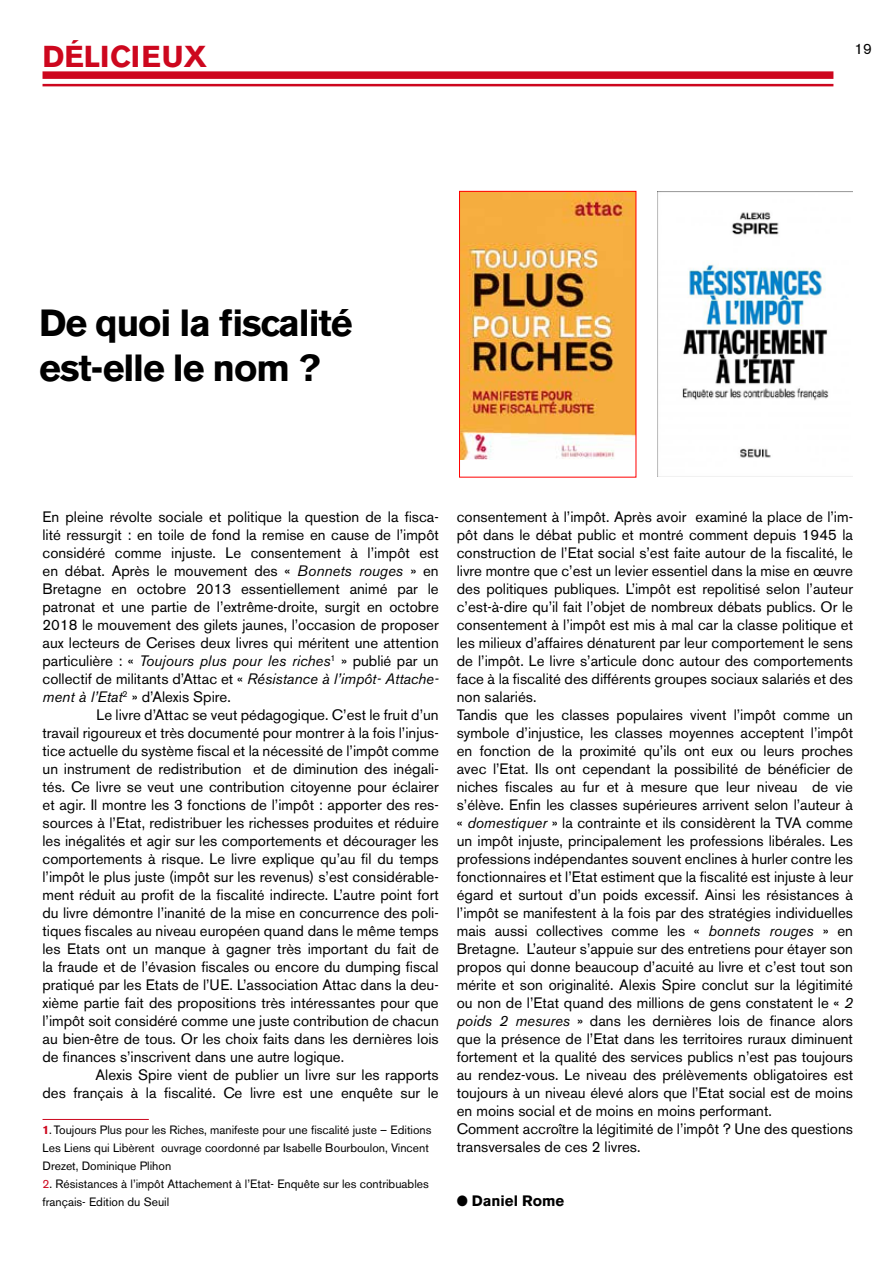
<style>
.page{position:relative;width:893px;height:1263px;background:#fff}
.page>*{position:absolute;margin:0;border:0;box-sizing:border-box;transform-origin:0 0}
.t1{font:700 37.5px/45px "Akzidenz Grotesk BE";letter-spacing:-.03em;color:#000}
.t2{font:700 30px "Akzidenz Grotesk BE";color:#cd071e}
.t3{font:15px/18px "Akzidenz Grotesk BE";color:#000;text-align:justify}
.t4{font:700 15px "Akzidenz Grotesk BE";color:#000}
.t5{font:12px/18px "Akzidenz Grotesk BE";color:#000}
.s1{font-style:italic}
.s2{font-weight:700;color:#cd071e}
.s3{color:#cd071e}
</style>
<div class="page">
<div style="left:43px;top:71px;width:790px;height:8px;background:#cd071e"></div>
<hr style="left:43px;top:84px;width:790px;height:2px;background:#cd071e">
<hr style="left:43px;top:1119px;width:106px;height:1px;background:#cd071e">
<img style="left:461px;top:193px;width:173px;height:267px">
<div style="left:459px;top:191px;width:177px;height:286px;border:1px solid #f00"></div>
<img style="left:658px;top:191px;width:194px;height:286px">
<h2 class="t2" style="left:43px;top:39px;width:166px">DÉLICIEUX</h2>
<p class="t3" style="left:854px;top:40px;width:19px">19</p>
<h1 class="t1" style="left:39px;top:301px;width:315px">De quoi la fiscalité est-elle le nom ?</h1>
<p class="t3" style="left:43px;top:508px;width:398px">En pleine révolte sociale et politique la question de la fisca&shy;lité ressurgit : en toile de fond la remise en cause de l’impôt considéré comme injuste. Le consentement à l’impôt est en débat. Après le mouvement des « <span class="s1">Bonnets rouges</span> » en Bretagne en octobre 2013 essentiellement animé par le patronat et une partie de l’extrême-droite, surgit en octobre 2018 le mouvement des gilets jaunes, l’occasion de proposer aux lecteurs de Cerises deux livres qui méritent une attention particulière : « <span class="s1">Toujours plus pour les riches</span><sup>1</sup> » publié par un collectif de militants d’Attac et « <span class="s1">Résistance à l’impôt- Attache&shy;ment à l’Etat</span><sup>2</sup> » d’Alexis Spire.</p>
<p class="t3" style="left:43px;top:706px;width:398px;text-indent:54px">Le livre d’Attac se veut pédagogique. C’est le fruit d’un travail rigoureux et très documenté pour montrer à la fois l’injus&shy;tice actuelle du système fiscal et la nécessité de l’impôt comme un instrument de redistribution et de diminution des inégali&shy;tés. Ce livre se veut une contribution citoyenne pour éclairer et agir. Il montre les 3 fonctions de l’impôt : apporter des res&shy;sources à l’Etat, redistribuer les richesses produites et réduire les inégalités et agir sur les comportements et décourager les comportements à risque. Le livre explique qu’au fil du temps l’impôt le plus juste (impôt sur les revenus) s’est considérable&shy;ment réduit au profit de la fiscalité indirecte. L’autre point fort du livre démontre l’inanité de la mise en concurrence des poli&shy;tiques fiscales au niveau européen quand dans le même temps les Etats ont un manque à gagner très important du fait de la fraude et de l’évasion fiscales ou encore du dumping fiscal pratiqué par les Etats de l’UE. L’association Attac dans la deu&shy;xième partie fait des propositions très intéressantes pour que l’impôt soit considéré comme une juste contribution de chacun au bien-être de tous. Or les choix faits dans les dernières lois de finances s’inscrivent dans une autre logique.</p>
<p class="t3" style="left:43px;top:1066px;width:398px;text-align:right">Alexis Spire vient de publier un livre sur les rapports<br>des français à la fiscalité. Ce livre est une enquête sur le</p>
<p class="t5" style="left:43px;top:1121px;width:390px"><span class="s2">1</span>. Toujours Plus pour les Riches, manifeste pour une fiscalité juste – Editions<br>Les Liens qui Libèrent ouvrage coordonné par Isabelle Bourboulon, Vincent<br>Drezet, Dominique Plihon</p>
<p class="t5" style="left:43px;top:1175px;width:388px"><span class="s3">2</span>. Résistances à l’impôt Attachement à l’Etat- Enquête sur les contribuables français- Edition du Seuil</p>
<p class="t3" style="left:457px;top:508px;width:398px;text-align:left">consentement à l’impôt. Après avoir examiné la place de l’im&shy;pôt dans le débat public et montré comment depuis 1945 la construction de l’Etat social s’est faite autour de la fiscalité, le livre montre que c’est un levier essentiel dans la mise en œuvre des politiques publiques. L’impôt est repolitisé selon l’auteur c’est-à-dire qu’il fait l’objet de nombreux débats publics. Or le consentement à l’impôt est mis à mal car la classe politique et les milieux d’affaires dénaturent par leur comportement le sens de l’impôt. Le livre s’articule donc autour des comportements face à la fiscalité des différents groupes sociaux salariés et des non salariés.<br>Tandis que les classes populaires vivent l’impôt comme un symbole d’injustice, les classes moyennes acceptent l’impôt en fonction de la proximité qu’ils ont eux ou leurs proches avec l’Etat. Ils ont cependant la possibilité de bénéficier de niches fiscales au fur et à mesure que leur niveau de vie s’élève. Enfin les classes supérieures arrivent selon l’auteur à « <span class="s1">domestiquer</span> » la contrainte et ils considèrent la TVA comme un impôt injuste, principalement les professions libérales. Les professions indépendantes souvent enclines à hurler contre les fonctionnaires et l’Etat estiment que la fiscalité est injuste à leur égard et surtout d’un poids excessif. Ainsi les résistances à l’impôt se manifestent à la fois par des stratégies individuelles mais aussi collectives comme les « <span class="s1">bonnets rouges</span> » en Bretagne. L’auteur s’appuie sur des entretiens pour étayer son propos qui donne beaucoup d’acuité au livre et c’est tout son mérite et son originalité. Alexis Spire conclut sur la légitimité ou non de l’Etat quand des millions de gens constatent le « <span class="s1">2 poids 2 mesures</span> » dans les dernières lois de finance alors que la présence de l’Etat dans les territoires ruraux diminuent fortement et la qualité des services publics n’est pas toujours au rendez-vous. Le niveau des prélèvements obligatoires est toujours à un niveau élevé alors que l’Etat social est de moins en moins social et de moins en moins performant.<br>Comment accroître la légitimité de l’impôt ? Une des questions transversales de ces 2 livres.</p>
<p class="t4" style="left:457px;top:1192px;width:109px">● Daniel Rome</p>
</div>
